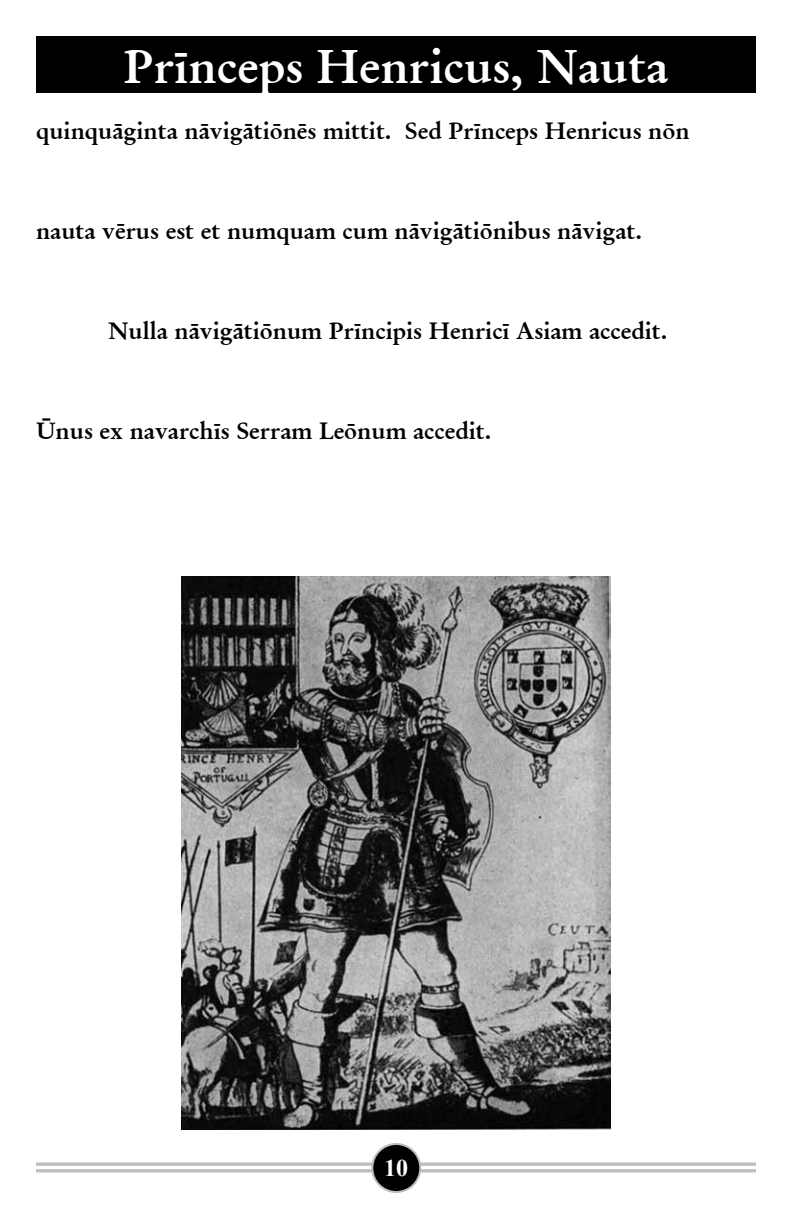
<style>
.page{position:relative;width:792px;height:1224px;background:#fff}
.page>*{position:absolute;margin:0;border:0;box-sizing:border-box;transform-origin:0 0}
.t1{font:48px "Garamond Macron Bold By Paul Kennett";color:#fff}
.t2{font:24px "Garamond Macron Bold By Paul Kennett";color:#000}
.t3{font:700 24px "Times New Roman";color:#fff}
</style>
<div class="page">
<div style="left:36px;top:36px;width:720px;height:56px;background:#000"></div>
<svg style="left:36px;top:1162px;width:720px;height:4px;background:#c7c8ca"></svg>
<hr style="left:36px;top:1169px;width:720px;height:3px;background:#bcbec0">
<div style="left:372px;top:1144px;width:48px;height:48px;background:#000;border-radius:50%"></div>
<div style="left:371px;top:1143px;width:50px;height:50px;border:2px solid #bcbec0;border-radius:50%"></div>
<img style="left:181px;top:576px;width:430px;height:553px">
<h1 class="t1" style="left:124px;top:34px;width:546px">Prïnceps Henricus, Nauta</h1>
<p class="t2" style="left:36px;top:115px;width:655px">quinquäginta nävigätiönës mittit. Sed Prïnceps Henricus nön</p>
<p class="t2" style="left:36px;top:215px;width:608px">nauta vërus est et numquam cum nävigätiönibus nävigat.</p>
<p class="t2" style="left:108px;top:315px;width:561px">Nulla nävigätiönum Prïncipis Henricï Asiam accedit.</p>
<p class="t2" style="left:36px;top:415px;width:457px">ünus ex navarchïs Serram Leönum accedit.</p>
<p class="t3" style="left:384px;top:1152px;width:25px">10</p>
</div>
